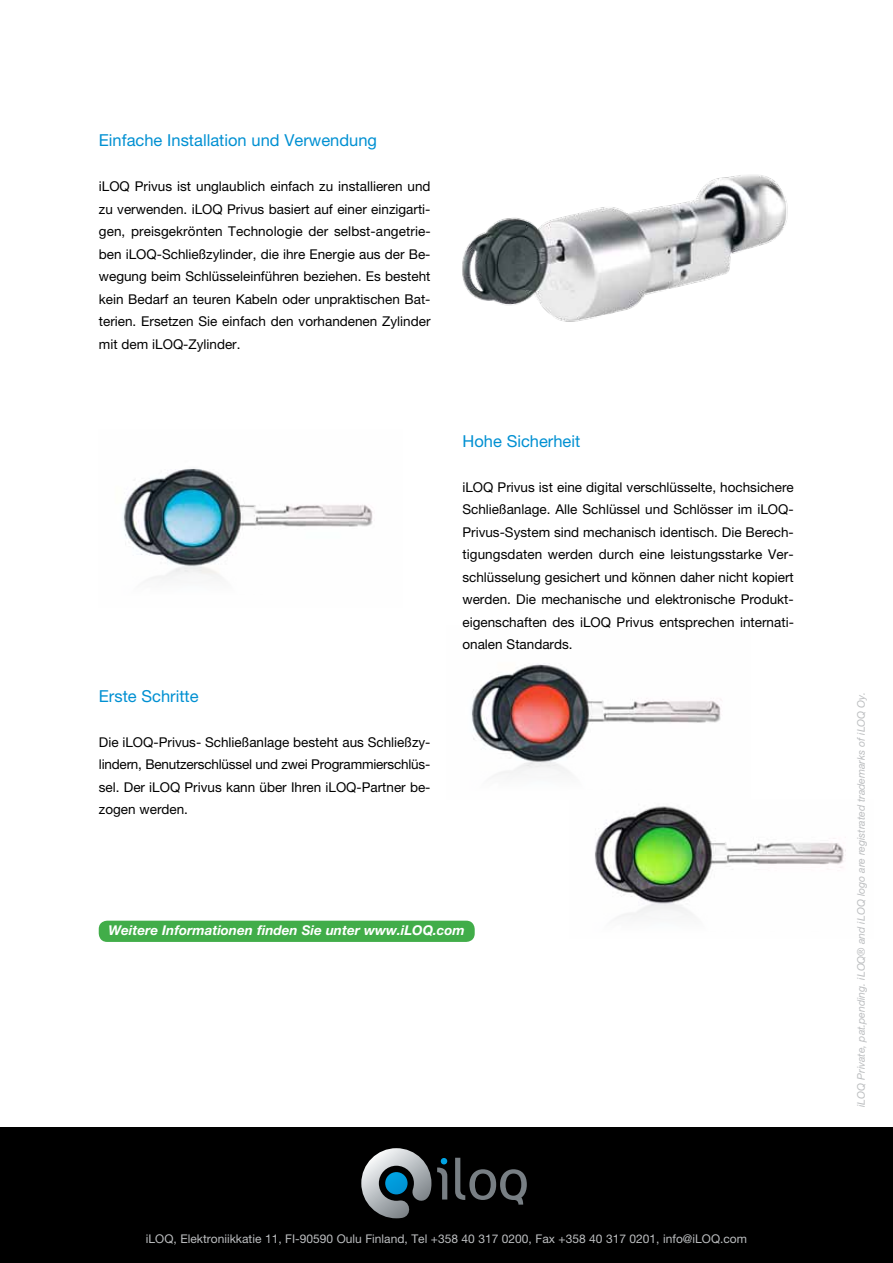
<style>
.page{position:relative;width:893px;height:1263px;background:#fff}
.page>*{position:absolute;margin:0;border:0;box-sizing:border-box;transform-origin:0 0}
.t1{font:16.5px "Helvetica Neue LT Pro";color:#0090d2}
.t2{font:13.5px/22.5px "Helvetica Neue LT Pro";color:#000;text-align:justify}
.t3{font:italic 700 13.5px "Helvetica Neue LT Pro";color:#fff}
.t4{font:12px "Helvetica Neue LT Pro";color:#bcbec0}
.t5{font:italic 10.5px "Helvetica Neue LT Pro";letter-spacing:-.005em;color:#bcbec0}
</style>
<div class="page">
<div style="left:0;top:1128px;width:893px;height:135px;background:#000"></div>
<svg style="left:361px;top:1148px;width:70px;height:70px"></svg>
<svg style="left:385px;top:1172px;width:23px;height:22px"></svg>
<svg style="left:437px;top:1158px;width:10px;height:41px"></svg>
<svg style="left:455px;top:1158px;width:72px;height:46px"></svg>
<img style="left:462px;top:175px;width:326px;height:147px">
<div style="left:99px;top:921px;width:376px;height:21px;background:#41ad49;border-radius:9px"></div>
<img style="left:123px;top:468px;width:250px;height:98px">
<img style="left:471px;top:664px;width:250px;height:97px">
<img style="left:496px;top:761px;width:74px;height:14px">
<img style="left:595px;top:806px;width:251px;height:97px">
<p class="t1" style="left:99px;top:131px;width:280px">Einfache Installation und Verwendung</p>
<p class="t2" style="left:99px;top:175px;width:333px">iLOQ Privus ist unglaublich einfach zu installieren und zu verwenden. iLOQ Privus basiert auf einer einzigarti&shy;gen, preisgekrönten Technologie der selbst-angetrie&shy;ben iLOQ-Schließzylinder, die ihre Energie aus der Be&shy;wegung beim Schlüsseleinführen beziehen. Es besteht kein Bedarf an teuren Kabeln oder unpraktischen Bat&shy;terien. Ersetzen Sie einfach den vorhandenen Zylinder mit dem iLOQ-Zylinder.</p>
<p class="t1" style="left:99px;top:686px;width:101px">Erste Schritte</p>
<p class="t2" style="left:99px;top:731px;width:333px">Die iLOQ-Privus- Schließanlage besteht aus Schließzy&shy;lindern, Benutzerschlüssel und zwei Programmierschlüs&shy;sel. Der iLOQ Privus kann über Ihren iLOQ-Partner be&shy;zogen werden.</p>
<p class="t1" style="left:462px;top:431px;width:119px">Hohe Sicherheit</p>
<p class="t2" style="left:462px;top:476px;width:333px">iLOQ Privus ist eine digital verschlüsselte, hochsichere Schließanlage. Alle Schlüssel und Schlösser im iLOQ-Privus-System sind mechanisch identisch. Die Berech&shy;tigungsdaten werden durch eine leistungsstarke Ver&shy;schlüsselung gesichert und können daher nicht kopiert werden. Die mechanische und elektronische Produkt&shy;eigenschaften des iLOQ Privus entsprechen internati&shy;onalen Standards.</p>
<p class="t3" style="left:108px;top:922px;width:358px">Weitere Informationen finden Sie unter www.iloq.com</p>
<p class="t4" style="left:146px;top:1232px;width:602px">iLOQ, Elektroniikkatie 11, FI-90590 Oulu Finland, Tel +358 40 317 0200, Fax +358 40 317 0201, info@iLOQ.com</p>
<p class="t5" style="left:855px;top:1107px;width:417px;rotate:-90deg">iLOQ Private, pat.pending. iLOQ® and iLOQ logo are registrated trademarks of iLOQ Oy.</p>
</div>
